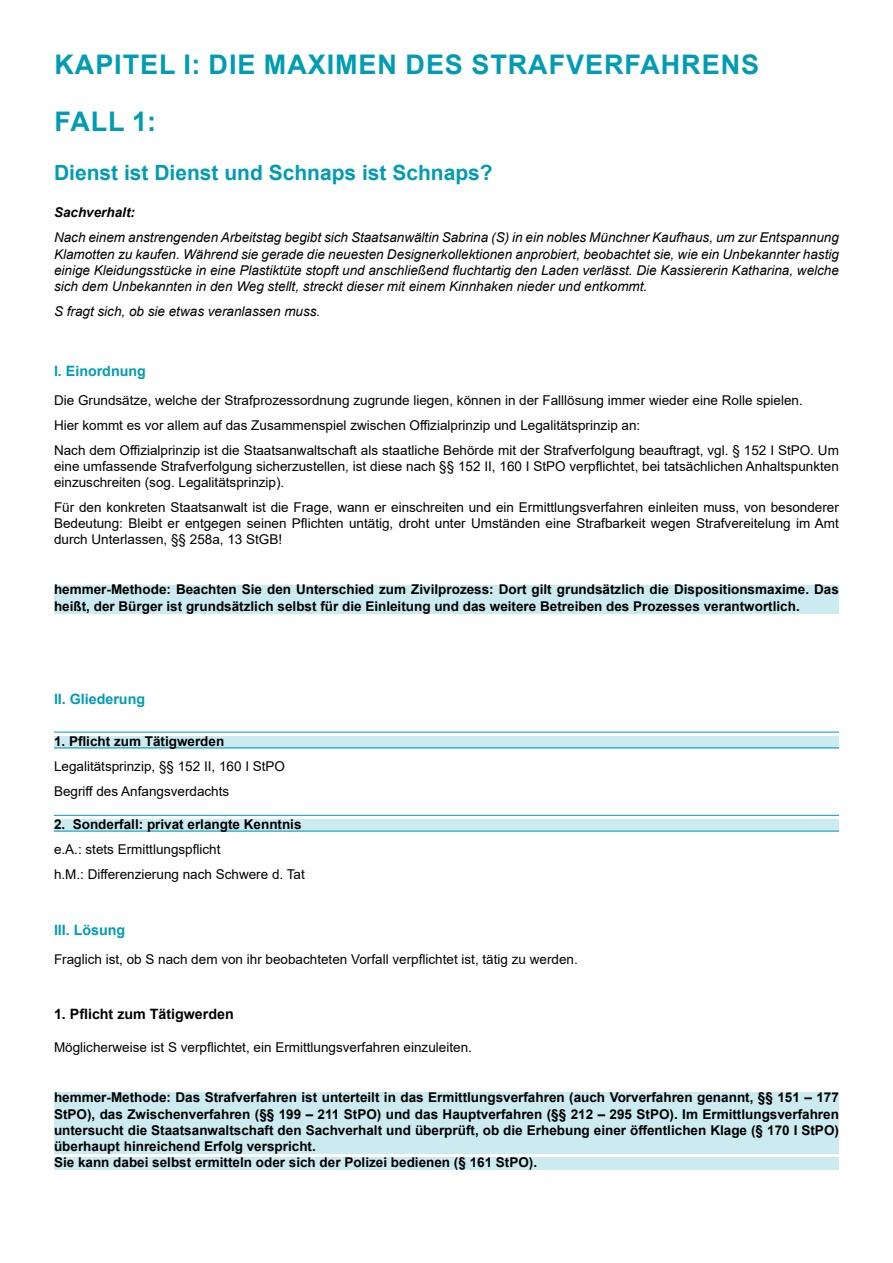
<style>
.page{position:relative;width:893px;height:1263px;background:#fff}
.page>*{position:absolute;margin:0;border:0;box-sizing:border-box;transform-origin:0 0}
.t1{font:700 27px/57.3px "Arial";letter-spacing:.035em;color:#009cb4}
.t2{font:700 21px "Arial";color:#009cb4}
.t3{font:700 14.25px "Arial";color:#009cb4}
.t4{font:700 14.25px "Arial";color:#000}
.t5{font:13.5px/16.2px "Arial";color:#000}
.t6{font:700 13.5px/16.2px "Arial";color:#000}
.t7{font:italic 13.5px/16.2px "Arial";color:#000;text-align:justify}
.t8{font:italic 700 13.5px "Arial";color:#000}
</style>
<div class="page">
<div style="left:54px;top:585px;width:785px;height:28px;background:#ccebf0"></div>
<div style="left:54px;top:736px;width:785px;height:13px;background:#ccebf0"></div>
<hr style="left:54px;top:732px;width:785px;height:1px;background:#009cb4">
<hr style="left:54px;top:747px;width:785px;height:1px;background:#009cb4">
<div style="left:54px;top:819px;width:785px;height:13px;background:#ccebf0"></div>
<hr style="left:54px;top:815px;width:785px;height:1px;background:#009cb4">
<hr style="left:54px;top:831px;width:785px;height:1px;background:#009cb4">
<div style="left:54px;top:1092px;width:785px;height:62px;background:#ccebf0"></div>
<div style="left:54px;top:1157px;width:785px;height:13px;background:#ccebf0"></div>
<h1 class="t1" style="left:54px;top:36px;width:706px">KAPITEL I: DIE MAXIMEN DES STRAFVERFAHRENS<br>FALL 1:</h1>
<h2 class="t2" style="left:54px;top:157px;width:440px">Dienst ist Dienst und Schnaps ist Schnaps?</h2>
<p class="t8" style="left:54px;top:203px;width:83px">Sachverhalt:</p>
<p class="t7" style="left:54px;top:230px;width:786px">Nach einem anstrengenden Arbeitstag begibt sich Staatsanwältin Sabrina (S) in ein nobles Münchner Kaufhaus, um zur Entspannung Klamotten zu kaufen. Während sie gerade die neuesten Designerkollektionen anprobiert, beobachtet sie, wie ein Unbekannter hastig einige Kleidungsstücke in eine Plastiktüte stopft und anschließend fluchtartig den Laden verlässt. Die Kassiererin Katharina, welche sich dem Unbekannten in den Weg stellt, streckt dieser mit einem Kinnhaken nieder und entkommt.</p>
<p class="t7" style="left:54px;top:303px;width:268px">S fragt sich, ob sie etwas veranlassen muss.</p>
<p class="t3" style="left:54px;top:361px;width:93px">I. Einordnung</p>
<p class="t5" style="left:54px;top:388px;width:786px;line-height:24.8px">Die Grundsätze, welche der Strafprozessordnung zugrunde liegen, können in der Falllösung immer wieder eine Rolle spielen.<br>Hier kommt es vor allem auf das Zusammenspiel zwischen Offizialprinzip und Legalitätsprinzip an:<br>Nach dem Offizialprinzip ist die Staatsanwaltschaft als staatliche Behörde mit der Strafverfolgung beauftragt, vgl. § 152 I StPO. Um</p>
<p class="t5" style="left:54px;top:458px;width:786px">eine umfassende Strafverfolgung sicherzustellen, ist diese nach §§ 152 II, 160 I StPO verpflichtet, bei tatsächlichen Anhaltspunkten einzuschreiten (sog. Legalitätsprinzip).</p>
<p class="t5" style="left:54px;top:499px;width:786px;text-align:justify">Für den konkreten Staatsanwalt ist die Frage, wann er einschreiten und ein Ermittlungsverfahren einleiten muss, von besonderer Bedeutung: Bleibt er entgegen seinen Pflichten untätig, droht unter Umständen eine Strafbarkeit wegen Strafvereitelung im Amt durch Unterlassen, §§ 258a, 13 StGB!</p>
<p class="t6" style="left:54px;top:582px;width:786px">hemmer-Methode: Beachten Sie den Unterschied zum Zivilprozess: Dort gilt grundsätzlich die Dispositionsmaxime. Das heißt, der Bürger ist grundsätzlich selbst für die Einleitung und das weitere Betreiben des Prozesses verantwortlich.</p>
<p class="t3" style="left:54px;top:689px;width:93px">II. Gliederung</p>
<p class="t6" style="left:54px;top:733px;width:172px">1. Pflicht zum Tätigwerden</p>
<p class="t5" style="left:54px;top:754px;width:233px;line-height:25px">Legalitätsprinzip, §§ 152 II, 160 I StPO<br>Begriff des Anfangsverdachts</p>
<p class="t6" style="left:54px;top:816px;width:249px">2. Sonderfall: privat erlangte Kenntnis</p>
<p class="t5" style="left:54px;top:837px;width:252px;line-height:25px">e.A.: stets Ermittlungspflicht<br>h.M.: Differenzierung nach Schwere d. Tat</p>
<p class="t3" style="left:54px;top:919px;width:73px">III. Lösung</p>
<p class="t5" style="left:54px;top:951px;width:525px">Fraglich ist, ob S nach dem von ihr beobachteten Vorfall verpflichtet ist, tätig zu werden.</p>
<p class="t4" style="left:54px;top:1004px;width:181px">1. Pflicht zum Tätigwerden</p>
<p class="t5" style="left:54px;top:1039px;width:419px">Möglicherweise ist S verpflichtet, ein Ermittlungsverfahren einzuleiten.</p>
<p class="t6" style="left:54px;top:1090px;width:786px">hemmer-Methode: Das Strafverfahren ist unterteilt in das Ermittlungsverfahren (auch Vorverfahren genannt, §§ 151 – 177<br>StPO), das Zwischenverfahren (§§ 199 – 211 StPO) und das Hauptverfahren (§§ 212 – 295 StPO). Im Ermittlungsverfahren untersucht die Staatsanwaltschaft den Sachverhalt und überprüft, ob die Erhebung einer öffentlichen Klage (§ 170 I StPO) überhaupt hinreichend Erfolg verspricht.<br>Sie kann dabei selbst ermitteln oder sich der Polizei bedienen (§ 161 StPO).</p>
</div>
